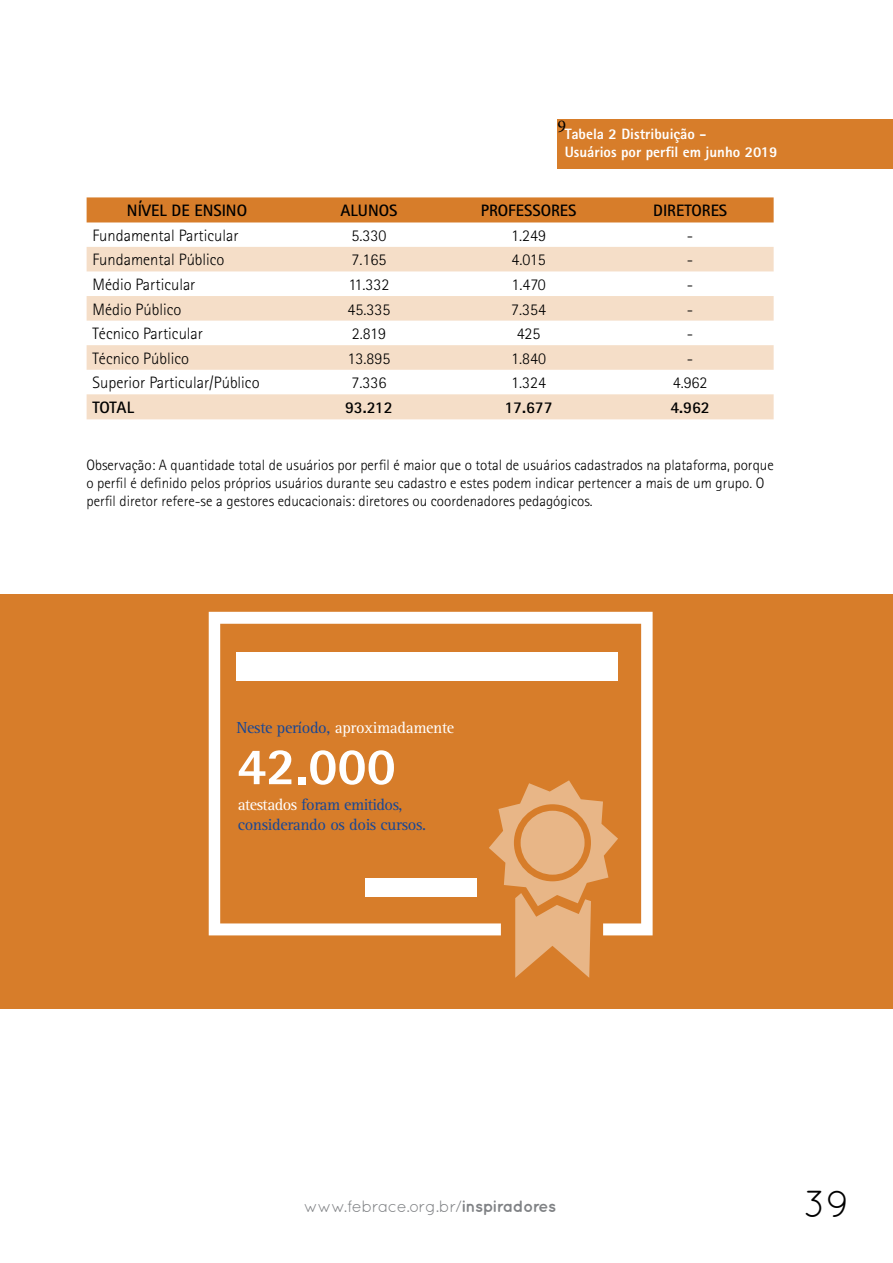
<style>
.page{position:relative;width:893px;height:1263px;background:#fff}
.page>*{position:absolute;margin:0;border:0;box-sizing:border-box;transform-origin:0 0}
.t1{font:800 52.5px "Rotis Sans Serif";color:#fff}
.t2{font:37.5px "Quicksand";color:#000}
.t3{font:300 16.5px "Rotis Sans Serif";color:#000}
.t4{font:700 16.5px "Rotis Sans Serif";color:#000}
.t5{font:16.5px/19.8px "Rotis Serif";letter-spacing:-.02em;color:#184795}
.t6{font:16.5px "Quicksand";letter-spacing:-.04em;color:#808285}
.t7{font:16.5px "Rotis Serif";letter-spacing:-.02em;color:#fff}
.t8{font:300 15px/18px "Rotis Sans Serif";color:#000}
.t9{font:800 15px/18px "Rotis Sans Serif";color:#fff}
.s1{color:#184795}
.s2{color:#fff}
.s3{font-weight:700}
</style>
<div class="page">
<div style="left:0;top:594px;width:893px;height:415px;background:#d77d2a"></div>
<svg style="left:489px;top:935px;width:129px;height:43px"></svg>
<svg style="left:209px;top:612px;width:444px;height:323px"></svg>
<div style="left:237px;top:652px;width:381px;height:29px;background:#fff"></div>
<div style="left:365px;top:878px;width:112px;height:18px;background:#fff"></div>
<div style="left:557px;top:119px;width:336px;height:50px;background:#d77d2a"></div>
<svg style="left:87px;top:247px;width:687px;height:172px;fill:#f5dec8"></svg>
<div style="left:87px;top:197px;width:687px;height:25px;background:#d77d2a"></div>
<p class="t9" style="left:565px;top:125px;width:214px;text-indent:-7px"><sup>9</sup>Tabela 2 Distribuição -<br>Usuários por perfil em junho 2019</p>
<p class="t4" style="left:127px;top:200px;width:122px">NÍVEL DE ENSINO</p>
<p class="t4" style="left:341px;top:200px;width:58px">ALUNOS</p>
<p class="t4" style="left:481px;top:200px;width:97px">PROFESSORES</p>
<p class="t4" style="left:653px;top:200px;width:75px">DIRETORES</p>
<p class="t3" style="left:93px;top:226px;width:148px">Fundamental Particular</p>
<p class="t3" style="left:352px;top:226px;width:36px">5.330</p>
<p class="t3" style="left:511px;top:226px;width:36px">1.249</p>
<p class="t3" style="left:687px;top:226px;width:8px">-</p>
<p class="t3" style="left:93px;top:250px;width:133px">Fundamental Público</p>
<p class="t3" style="left:352px;top:250px;width:36px">7.165</p>
<p class="t3" style="left:511px;top:250px;width:36px">4.015</p>
<p class="t3" style="left:687px;top:250px;width:8px">-</p>
<p class="t3" style="left:93px;top:275px;width:104px">Médio Particular</p>
<p class="t3" style="left:348px;top:275px;width:42px">11.332</p>
<p class="t3" style="left:511px;top:275px;width:36px">1.470</p>
<p class="t3" style="left:687px;top:275px;width:8px">-</p>
<p class="t3" style="left:93px;top:300px;width:90px">Médio Público</p>
<p class="t3" style="left:348px;top:300px;width:44px">45.335</p>
<p class="t3" style="left:511px;top:300px;width:36px">7.354</p>
<p class="t3" style="left:687px;top:300px;width:8px">-</p>
<p class="t3" style="left:93px;top:324px;width:112px">Técnico Particular</p>
<p class="t3" style="left:352px;top:324px;width:36px">2.819</p>
<p class="t3" style="left:517px;top:324px;width:25px">425</p>
<p class="t3" style="left:687px;top:324px;width:8px">-</p>
<p class="t3" style="left:93px;top:349px;width:98px">Técnico Público</p>
<p class="t3" style="left:348px;top:349px;width:44px">13.895</p>
<p class="t3" style="left:511px;top:349px;width:36px">1.840</p>
<p class="t3" style="left:687px;top:349px;width:8px">-</p>
<p class="t3" style="left:93px;top:373px;width:169px">Superior Particular/Público</p>
<p class="t3" style="left:351px;top:373px;width:36px">7.336</p>
<p class="t3" style="left:511px;top:373px;width:36px">1.324</p>
<p class="t3" style="left:673px;top:373px;width:36px">4.962</p>
<p class="t4" style="left:93px;top:397px;width:43px">TOTAL</p>
<p class="t4" style="left:345px;top:397px;width:49px">93.212</p>
<p class="t4" style="left:504px;top:397px;width:50px">17.677</p>
<p class="t4" style="left:670px;top:397px;width:41px">4.962</p>
<p class="t8" style="left:86px;top:456px;width:689px">Observação: A quantidade total de usuários por perfil é maior que o total de usuários cadastrados na plataforma, porque o perfil é definido pelos próprios usuários durante seu cadastro e estes podem indicar pertencer a mais de um grupo. O perfil diretor refere-se a gestores educacionais: diretores ou coordenadores pedagógicos.</p>
<p class="t7" style="left:237px;top:718px;width:219px"><span class="s1">Neste período,</span> aproximadamente</p>
<h1 class="t1" style="left:237px;top:733px;width:160px">42.000</h1>
<p class="t5" style="left:238px;top:795px;width:190px"><span class="s2">atestados</span> foram emitidos, considerando os dois cursos.</p>
<p class="t6" style="left:304px;top:1197px;width:254px">www.febrace.org.br/<span class="s3">inspiradores</span></p>
<h2 class="t2" style="left:803px;top:1182px;width:48px">39</h2>
</div>
